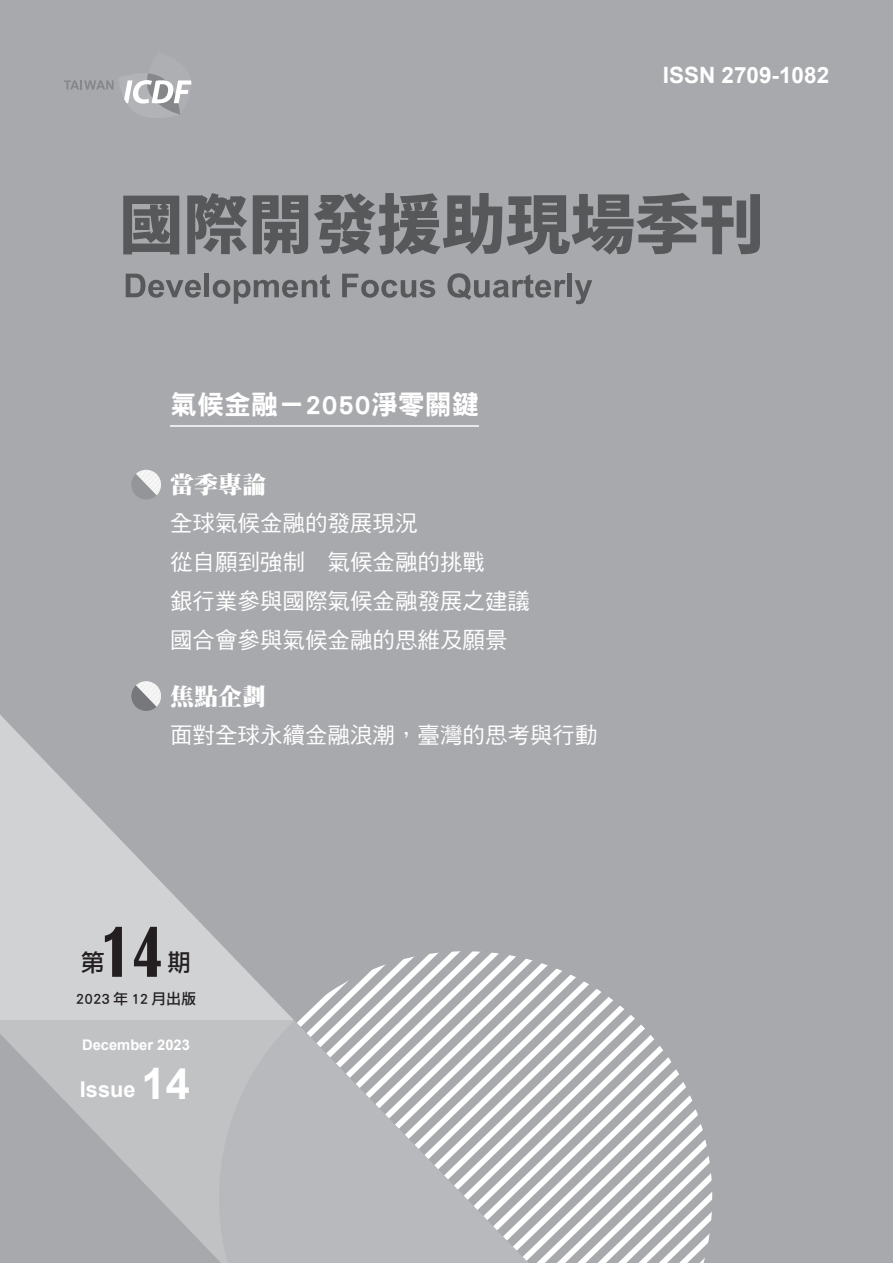
<style>
.page{position:relative;width:893px;height:1263px;background:#a8a9ad}
.page>*{position:absolute;margin:0;border:0;box-sizing:border-box;transform-origin:0 0}
.t1{font:700 75px "Britannic";color:#231f20;scale:.7 1}
.t2{font:27px "DF Hei Std W9";color:#fff}
.t3{font:24px "DF Ming Std W12";color:#fff}
.t4{font:24px "DF Li Hei Std W5";color:#231f20}
.t5{font:22.5px/39px "DF Hei Std W5";color:#fff}
.t6{font:700 22.5px "Arial";color:#fff}
.t7{font:700 21.75px "Arial";color:#fff}
.t8{font:15px "DF Li Hei Std W5";color:#231f20}
.t9{font:700 14.7px "Arial";color:#fff}
.s1{font-size:43.5px}
</style>
<div class="page">
<svg style="left:64px;top:73px;width:128px;height:42px"></svg>
<svg style="left:0;top:1020px;width:194px;height:214px;fill:#c1c2c4"></svg>
<svg style="left:0;top:715px;width:294px;height:305px;fill:#cccdcf"></svg>
<svg style="left:300px;top:951px;width:413px;height:312px"></svg>
<svg style="left:194px;top:1020px;width:443px;height:243px"></svg>
<svg style="left:123px;top:196px;width:56px;height:58px"></svg>
<svg style="left:187px;top:193px;width:60px;height:61px"></svg>
<svg style="left:253px;top:195px;width:55px;height:59px"></svg>
<svg style="left:314px;top:193px;width:446px;height:62px"></svg>
<svg style="left:126px;top:274px;width:75px;height:24px"></svg>
<hr style="left:205px;top:274px;width:4px;height:23px;background:#57585a">
<svg style="left:213px;top:274px;width:117px;height:30px"></svg>
<svg style="left:342px;top:274px;width:93px;height:24px"></svg>
<svg style="left:447px;top:273px;width:119px;height:27px"></svg>
<hr style="left:568px;top:274px;width:4px;height:23px;background:#57585a">
<svg style="left:575px;top:280px;width:17px;height:24px"></svg>
<svg style="left:131px;top:470px;width:30px;height:30px"></svg>
<svg style="left:131px;top:681px;width:30px;height:30px"></svg>
<hr style="left:170px;top:425px;width:309px;height:2px;background:#fff">
<p class="t6" style="left:663px;top:59px;width:168px">ISSN 2709-1082</p>
<p class="t2" style="left:170px;top:390px;width:310px">氣候金融－2050淨零關鍵</p>
<p class="t3" style="left:170px;top:472px;width:97px">當季專論</p>
<p class="t5" style="left:170px;top:503px;width:361px">全球氣候金融的發展現況<br>從自願到強制　氣候金融的挑戰<br>銀行業參與國際氣候金融發展之建議國合會參與氣候金融的思維及願景</p>
<p class="t3" style="left:170px;top:684px;width:97px">焦點企劃</p>
<p class="t5" style="left:170px;top:715px;width:429px">面對全球永續金融浪潮，臺灣的思考與行動</p>
<h1 class="t1" style="left:100px;top:909px;width:93px">14</h1>
<p class="t4" style="left:81px;top:949px;width:25px">第</p>
<p class="t4" style="left:167px;top:949px;width:25px">期</p>
<p class="t8" style="left:76px;top:990px;width:122px">2023 年 12 月出版</p>
<p class="t9" style="left:82px;top:1035px;width:109px">December 2023</p>
<p class="t7" style="left:80px;top:1074px;width:112px">Issue <span class="s1">14</span></p>
</div>
